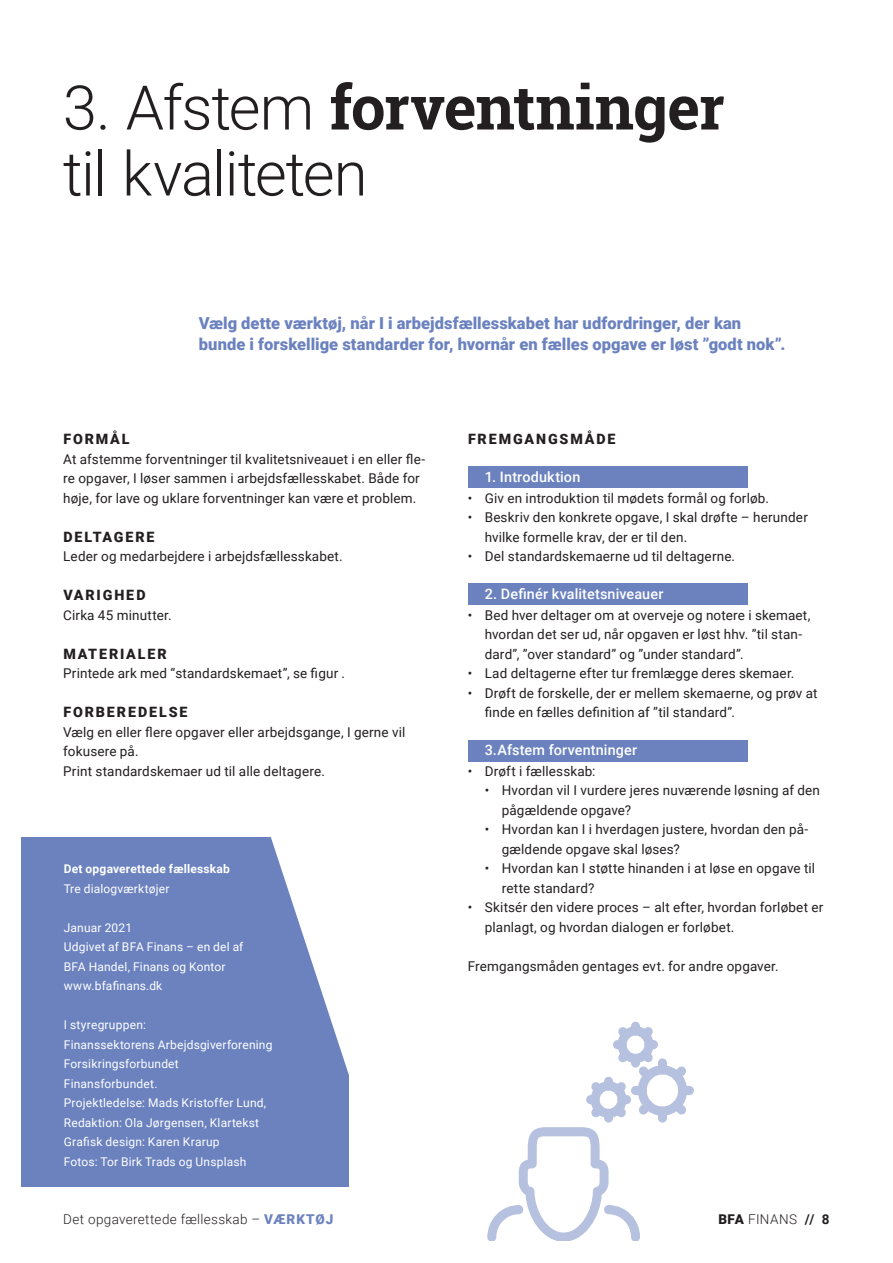
<style>
.page{position:relative;width:893px;height:1263px;background:#fff}
.page>*{position:absolute;margin:0;border:0;box-sizing:border-box;transform-origin:0 0}
.Rubrik-1{font:300 61.5px/66px "Roboto";letter-spacing:-.025em;color:#231f20}
.Manchet{font:900 16.5px/21px "Roboto";letter-spacing:.005em;color:#6b82bf}
._5-nummer-rubrik{font:500 14.4px "Roboto";letter-spacing:.01em;color:#fff}
.Mellemrubrik_3{font:900 14.25px "Roboto";letter-spacing:.13em;color:#231f20}
.Brød_indryk{font:13.5px/19.5px "Roboto";letter-spacing:.01em;color:#231f20}
.Brødtekst{font:13.5px/19.5px "Roboto";letter-spacing:.01em;color:#231f20}
.brød_indryk_2_POS{font:13.5px/19.5px "Roboto";letter-spacing:.01em;color:#231f20}
.t1{font:300 13.5px "Roboto";letter-spacing:.025em;color:#231f20}
.Brødtekst-2{font:12px "Roboto";letter-spacing:.015em;color:#fff}
.Brødtekst-3{font:700 12px "Roboto";letter-spacing:.015em;color:#fff}
.s1{font-family:"Roboto Slab";font-weight:700}
.s2{font-weight:900;color:#6b82bf}
.s3{font-weight:900}
.s4{font-weight:700}
</style>
<div class="page">
<div style="left:0;top:837px;width:349px;height:349px;background:#6b82bf"></div>
<svg style="left:271px;top:837px;width:78px;height:238px"></svg>
<div style="left:468px;top:466px;width:279px;height:21px;background:#6b82bf"></div>
<div style="left:468px;top:583px;width:279px;height:22px;background:#6b82bf"></div>
<div style="left:468px;top:740px;width:279px;height:22px;background:#6b82bf"></div>
<svg style="left:487px;top:1127px;width:153px;height:114px"></svg>
<div style="left:658px;top:1106px;width:9px;height:16px;background:#b5c1df;border-radius:5px"></div>
<div style="left:678px;top:1086px;width:16px;height:9px;background:#b5c1df;border-radius:5px"></div>
<div style="left:604px;top:1109px;width:9px;height:13px;background:#b5c1df;border-radius:5px"></div>
<div style="left:586px;top:1095px;width:14px;height:9px;background:#b5c1df;border-radius:5px"></div>
<div style="left:631px;top:1022px;width:9px;height:13px;background:#b5c1df;border-radius:5px"></div>
<svg style="left:591px;top:1027px;width:96px;height:91px"></svg>
<div style="left:0;top:0;width:21px;height:1257px;background:#fff"></div>
<p class="Rubrik-1" style="left:63px;top:72px;width:663px">3. Afstem <span class="s1">forventninger </span>til kvaliteten</p>
<p class="Manchet" style="left:199px;top:312px;width:588px">Vælg dette værktøj, når I i arbejdsfællesskabet har udfordringer, der kan bunde i forskellige standarder for, hvornår en fælles opgave er løst ”godt nok”.</p>
<p class="Mellemrubrik_3" style="left:63px;top:429px;width:68px">FORMÅL</p>
<p class="Brødtekst" style="left:63px;top:448px;width:363px">At afstemme forventninger til kvalitetsniveauet i en eller fle&shy;re opgaver, I løser sammen i arbejdsfællesskabet. Både for høje, for lave og uklare forventninger kan være et problem.</p>
<p class="Mellemrubrik_3" style="left:63px;top:526px;width:93px">DELTAGERE</p>
<p class="Brødtekst" style="left:63px;top:546px;width:281px">Leder og medarbejdere i arbejdsfællesskabet.</p>
<p class="Mellemrubrik_3" style="left:63px;top:585px;width:84px">VARIGHED</p>
<p class="Brødtekst" style="left:63px;top:604px;width:110px">Cirka 45 minutter.</p>
<p class="Mellemrubrik_3" style="left:63px;top:643px;width:105px">MATERIALER</p>
<p class="Brødtekst" style="left:63px;top:663px;width:283px">Printede ark med “standardskemaet”, se figur .</p>
<p class="Mellemrubrik_3" style="left:63px;top:702px;width:126px">FORBEREDELSE</p>
<p class="Brødtekst" style="left:63px;top:721px;width:344px">Vælg en eller flere opgaver eller arbejdsgange, I gerne vil fokusere på.</p>
<p class="Brødtekst" style="left:63px;top:760px;width:263px">Print standardskemaer ud til alle deltagere.</p>
<p class="Brødtekst-3" style="left:64px;top:860px;width:168px">Det opgaverettede fællesskab</p>
<p class="Brødtekst-2" style="left:64px;top:880px;width:107px">Tre dialogværktøjer</p>
<p class="Brødtekst-2" style="left:64px;top:919px;width:70px">Januar 2021</p>
<p class="Brødtekst-2" style="left:64px;top:938px;width:181px">Udgivet af BFA Finans – en del af</p>
<p class="Brødtekst-2" style="left:64px;top:958px;width:163px">BFA Handel, Finans og Kontor</p>
<p class="Brødtekst-2" style="left:64px;top:977px;width:100px">www.bfafinans.dk</p>
<p class="Brødtekst-2" style="left:64px;top:1016px;width:84px">I styregruppen:</p>
<p class="Brødtekst-2" style="left:64px;top:1036px;width:210px">Finanssektorens Arbejdsgiverforening</p>
<p class="Brødtekst-2" style="left:64px;top:1055px;width:117px">Forsikringsforbundet</p>
<p class="Brødtekst-2" style="left:64px;top:1075px;width:95px">Finansforbundet.</p>
<p class="Brødtekst-2" style="left:64px;top:1094px;width:204px">Projektledelse: Mads Kristoffer Lund,</p>
<p class="Brødtekst-2" style="left:64px;top:1114px;width:197px">Redaktion: Ola Jørgensen, Klartekst</p>
<p class="Brødtekst-2" style="left:64px;top:1133px;width:157px">Grafisk design: Karen Krarup</p>
<p class="Brødtekst-2" style="left:64px;top:1153px;width:184px">Fotos: Tor Birk Trads og Unsplash</p>
<p class="Mellemrubrik_3" style="left:468px;top:429px;width:149px">FREMGANGSMÅDE</p>
<p class="_5-nummer-rubrik" style="left:485px;top:466px;width:97px">1. Introduktion</p>
<p class="Brød_indryk" style="left:468px;top:487px;width:303px">• Giv en introduktion til mødets formål og forløb.</p>
<p class="Brød_indryk" style="left:485px;top:507px;width:325px;text-indent:-17px">• Beskriv den konkrete opgave, I skal drøfte – herunder hvilke formelle krav, der er til den.</p>
<p class="Brød_indryk" style="left:468px;top:546px;width:269px">• Del standardskemaerne ud til deltagerne.</p>
<p class="_5-nummer-rubrik" style="left:485px;top:583px;width:180px">2. Definér kvalitetsniveauer</p>
<p class="Brød_indryk" style="left:485px;top:604px;width:327px;text-indent:-17px">• Bed hver deltager om at overveje og notere i skemaet, hvordan det ser ud, når opgaven er løst hhv. ”til stan&shy;dard”, ”over standard” og ”under standard”.</p>
<p class="Brød_indryk" style="left:468px;top:663px;width:328px">• Lad deltagerne efter tur fremlægge deres skemaer.</p>
<p class="Brød_indryk" style="left:485px;top:682px;width:334px;text-indent:-17px">• Drøft de forskelle, der er mellem skemaerne, og prøv at finde en fælles definition af ”til standard”.</p>
<p class="_5-nummer-rubrik" style="left:485px;top:739px;width:154px">3.Afstem forventninger</p>
<p class="Brød_indryk" style="left:468px;top:760px;width:129px">• Drøft i fællesskab:</p>
<p class="brød_indryk_2_POS" style="left:502px;top:780px;width:320px;text-indent:-17px">• Hvordan vil I vurdere jeres nuværende løsning af den pågældende opgave?</p>
<p class="brød_indryk_2_POS" style="left:502px;top:819px;width:308px;text-indent:-17px">• Hvordan kan I i hverdagen justere, hvordan den på&shy;gældende opgave skal løses?</p>
<p class="brød_indryk_2_POS" style="left:502px;top:858px;width:315px;text-indent:-17px">• Hvordan kan I støtte hinanden i at løse en opgave til rette standard?</p>
<p class="Brød_indryk" style="left:485px;top:897px;width:340px;text-indent:-17px">• Skitsér den videre proces – alt efter, hvordan forløbet er planlagt, og hvordan dialogen er forløbet.</p>
<p class="Brød_indryk" style="left:468px;top:955px;width:312px">Fremgangsmåden gentages evt. for andre opgaver.</p>
<p class="t1" style="left:63px;top:1209px;width:272px">Det opgaverettede fællesskab – <span class="s2">VÆRKTØJ</span></p>
<p class="t1" style="left:718px;top:1209px;width:113px"><span class="s3">BFA</span> FINANS <span class="s4">// 8</span></p>
</div>
